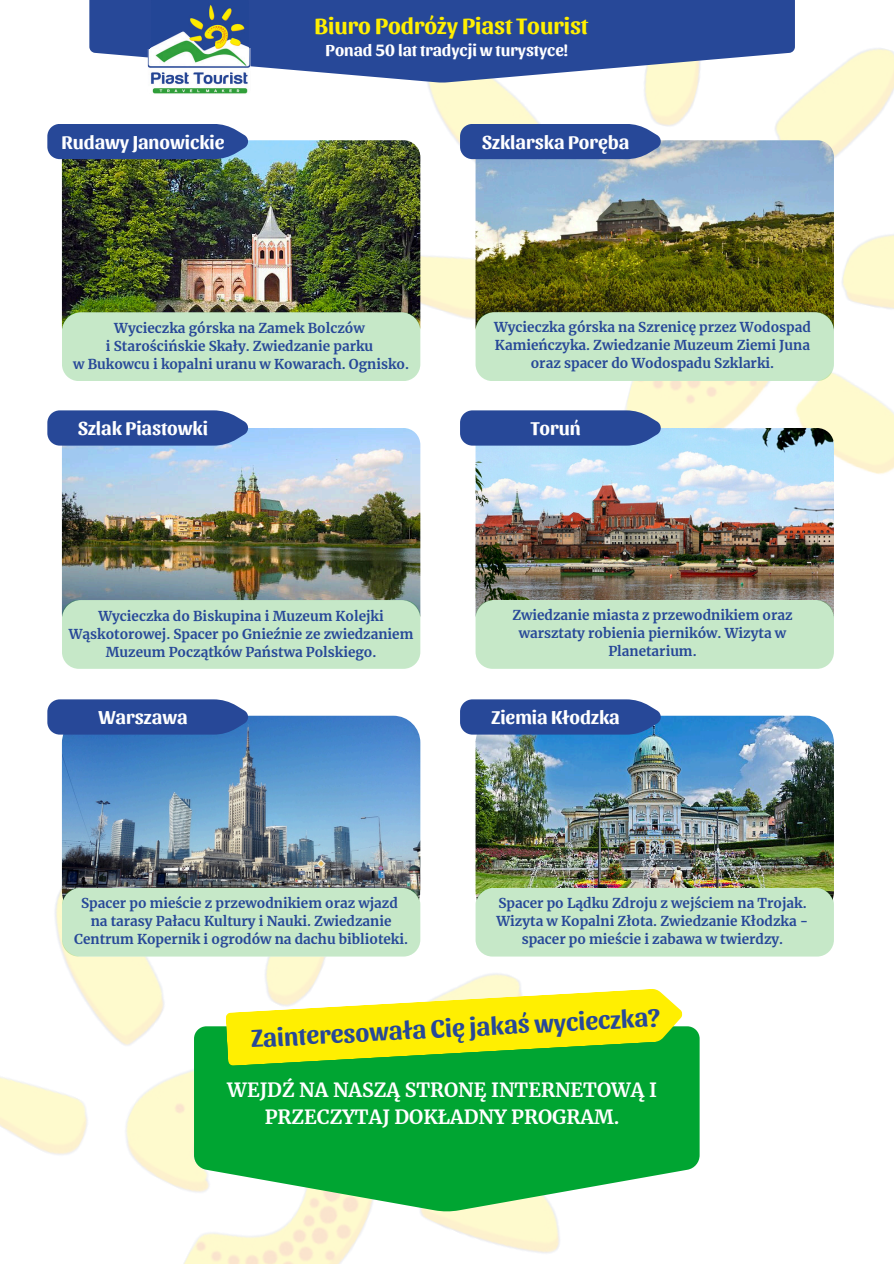
<style>
.page{position:relative;width:894px;height:1264px;background:#fff}
.page>*{position:absolute;margin:0;border:0;box-sizing:border-box;transform-origin:0 0}
.t1{font:700 25.8px "Sansita";color:#274898}
.t2{font:700 23.55px "Sansita";color:#ffef01}
.t3{font:700 19.5px "Sansita";color:#fff}
.t4{font:700 19.35px/27.2px "Merriweather";color:#fff;text-align:center}
.t5{font:700 16.95px "Sansita";color:#fff}
.t6{font:700 13.5px/18px "Merriweather";color:#274898;text-align:center}
</style>
<div class="page">
<img style="left:420px;top:0;width:473px;height:561px">
<img style="left:62px;top:140px;width:358px;height:140px">
<div style="left:47px;top:124px;width:201px;height:35px;background:#274898"></div>
<img style="left:0;top:714px;width:766px;height:549px">
<svg style="left:0;top:1152px;width:68px;height:111px"></svg>
<img style="left:475px;top:140px;width:358px;height:140px">
<div style="left:460px;top:124px;width:200px;height:35px;background:#274898"></div>
<svg style="left:89px;top:0;width:705px;height:83px;fill:#274898"></svg>
<img style="left:148px;top:0;width:102px;height:94px;border-radius:4px">
<div style="left:122px;top:0;width:29px;height:47px;background:#274898"></div>
<div style="left:249px;top:0;width:29px;height:47px;background:#274898"></div>
<div style="left:144px;top:39px;width:6px;height:9px;background:#274898"></div>
<img style="left:47px;top:280px;width:786px;height:389px">
<img style="left:62px;top:715px;width:358px;height:203px;border-radius:27px">
<svg style="left:47px;top:699px;width:201px;height:35px;background:#30519d"></svg>
<div style="left:62px;top:887px;width:358px;height:69px;background:#c6e8c8"></div>
<img style="left:475px;top:715px;width:358px;height:203px;border-radius:27px">
<svg style="left:460px;top:699px;width:200px;height:35px;background:#2f509d"></svg>
<div style="left:475px;top:887px;width:358px;height:69px;background:#c6e8c8"></div>
<svg style="left:194px;top:1026px;width:505px;height:185px;background:#24b14d"></svg>
<svg style="left:225px;top:988px;width:457px;height:77px;background:#d4e532"></svg>
<p class="t2" style="left:314px;top:10px;width:275px">Biuro Podróży Piast Tourist</p>
<p class="t5" style="left:325px;top:39px;width:244px">Ponad 50 lat tradycji w turystyce!</p>
<h4 class="t3" style="left:61px;top:129px;width:165px">Rudawy Janowickie</h4>
<p class="t3" style="left:482px;top:129px;width:149px">Szklarska Poręba</p>
<p class="t6" style="left:114px;top:319px;width:252px">Wycieczka górska na Zamek Bolczów</p>
<p class="t6" style="left:106px;top:337px;width:269px">i Starościńskie Skały. Zwiedzanie parku</p>
<p class="t6" style="left:73px;top:355px;width:337px">w Bukowcu i kopalni uranu w Kowarach. Ognisko.</p>
<h3 class="t6" style="left:494px;top:318px;width:318px">Wycieczka górska na Szrenicę przez Wodospad<br>Kamieńczyka. Zwiedzanie Muzeum Ziemi Juna oraz spacer do Wodospadu Szklarki.</h3>
<p class="t3" style="left:78px;top:415px;width:131px">Szlak Piastowki</p>
<h3 class="t3" style="left:530px;top:415px;width:50px">Toruń</h3>
<p class="t6" style="left:69px;top:607px;width:346px">Wycieczka do Biskupina i Muzeum Kolejki<br>Wąskotorowej. Spacer po Gnieźnie ze zwiedzaniem<br>Muzeum Początków Państwa Polskiego.</p>
<h3 class="t6" style="left:512px;top:606px;width:282px">Zwiedzanie miasta z przewodnikiem oraz warsztaty robienia pierników. Wizyta w<br>Planetarium.</h3>
<p class="t3" style="left:98px;top:704px;width:90px">Warszawa</p>
<p class="t3" style="left:491px;top:704px;width:130px">Ziemia Kłodzka</p>
<p class="t6" style="left:81px;top:893px;width:318px">Spacer po mieście z przewodnikiem oraz wjazd</p>
<p class="t6" style="left:74px;top:911px;width:335px">na tarasy Pałacu Kultury i Nauki. Zwiedzanie<br>Centrum Kopernik i ogrodów na dachu biblioteki.</p>
<p class="t6" style="left:496px;top:893px;width:313px">Spacer po Lądku Zdroju z wejściem na Trojak.<br>Wizyta w Kopalni Złota. Zwiedzanie Kłodzka - spacer po mieście i zabawa w twierdzy.</p>
<h1 class="t1" style="left:250px;top:1021px;width:410px;rotate:-3deg">Zainteresowała Cię jakaś wycieczka?</h1>
<h3 class="t4" style="left:227px;top:1076px;width:431px">WEJDŹ NA NASZĄ STRONĘ INTERNETOWĄ I<br>PRZECZYTAJ DOKŁADNY PROGRAM.</h3>
</div>
